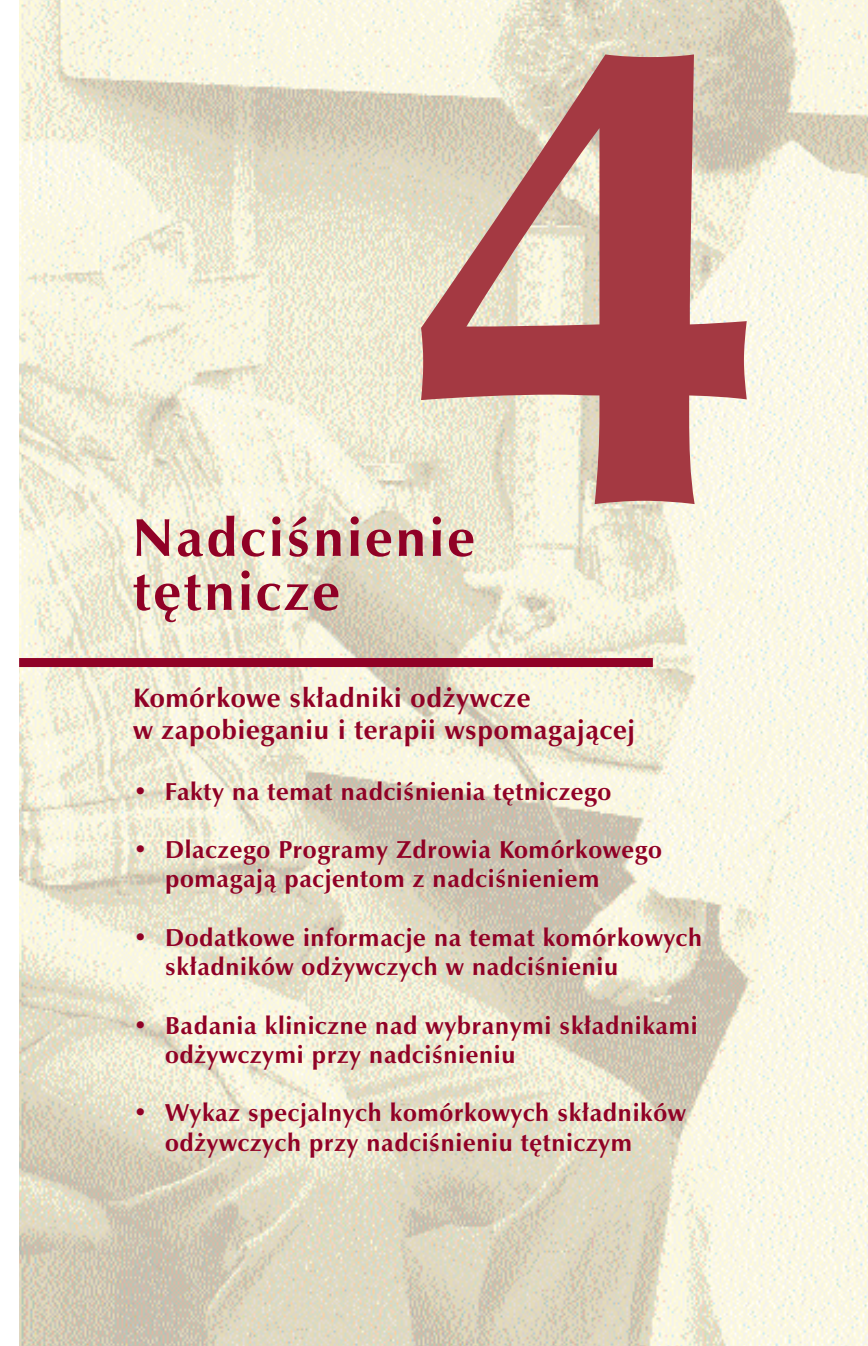
<style>
.page{position:relative;width:868px;height:1346px;background:#fff}
.page>*{position:absolute;margin:0;border:0;box-sizing:border-box;transform-origin:0 0}
.t1{font:675px "Zapf Humnst PL Bold A";color:#a43942}
.t2{font:54px/54px "Zapf Humnst PL Bold A";letter-spacing:.055em;color:#900126}
.t3{font:27px/31.5px "Zapf Humnst PL Bold A";letter-spacing:.025em;color:#900126}
.t4{font:24.75px/29.2px "Zapf Humnst PL Bold A";letter-spacing:.025em;color:#900126}
</style>
<div class="page">
<img style="left:19px;top:0;width:848px;height:1346px">
<div style="left:19px;top:658px;width:633px;height:9px;background:#900126"></div>
<h1 class="t1" style="left:398px;top:-124px;width:372px">4</h1>
<h2 class="t2" style="left:133px;top:510px;width:343px">Nadciœnienie têtnicze</h2>
<p class="t3" style="left:133px;top:682px;width:503px">Komórkowe sk³adniki od¿ywcze<br>w zapobieganiu i terapii wspomagaj¹cej</p>
<p class="t4" style="left:133px;top:776px;width:479px">• Fakty na temat nadciœnienia têtniczego</p>
<p class="t4" style="left:165px;top:835px;width:498px;text-indent:-32px">• Dlaczego Programy Zdrowia Komórkowego pomagaj¹ pacjentom z nadciœnieniem</p>
<p class="t4" style="left:165px;top:923px;width:538px;text-indent:-32px">• Dodatkowe informacje na temat komórkowych sk³adników od¿ywczych w nadciœnieniu</p>
<p class="t4" style="left:165px;top:1010px;width:534px;text-indent:-32px">• Badania kliniczne nad wybranymi sk³adnikami od¿ywczymi przy nadciœnieniu</p>
<p class="t4" style="left:165px;top:1098px;width:522px;text-indent:-32px">• Wykaz specjalnych komórkowych sk³adników od¿ywczych przy nadciœnieniu têtniczym</p>
</div>
